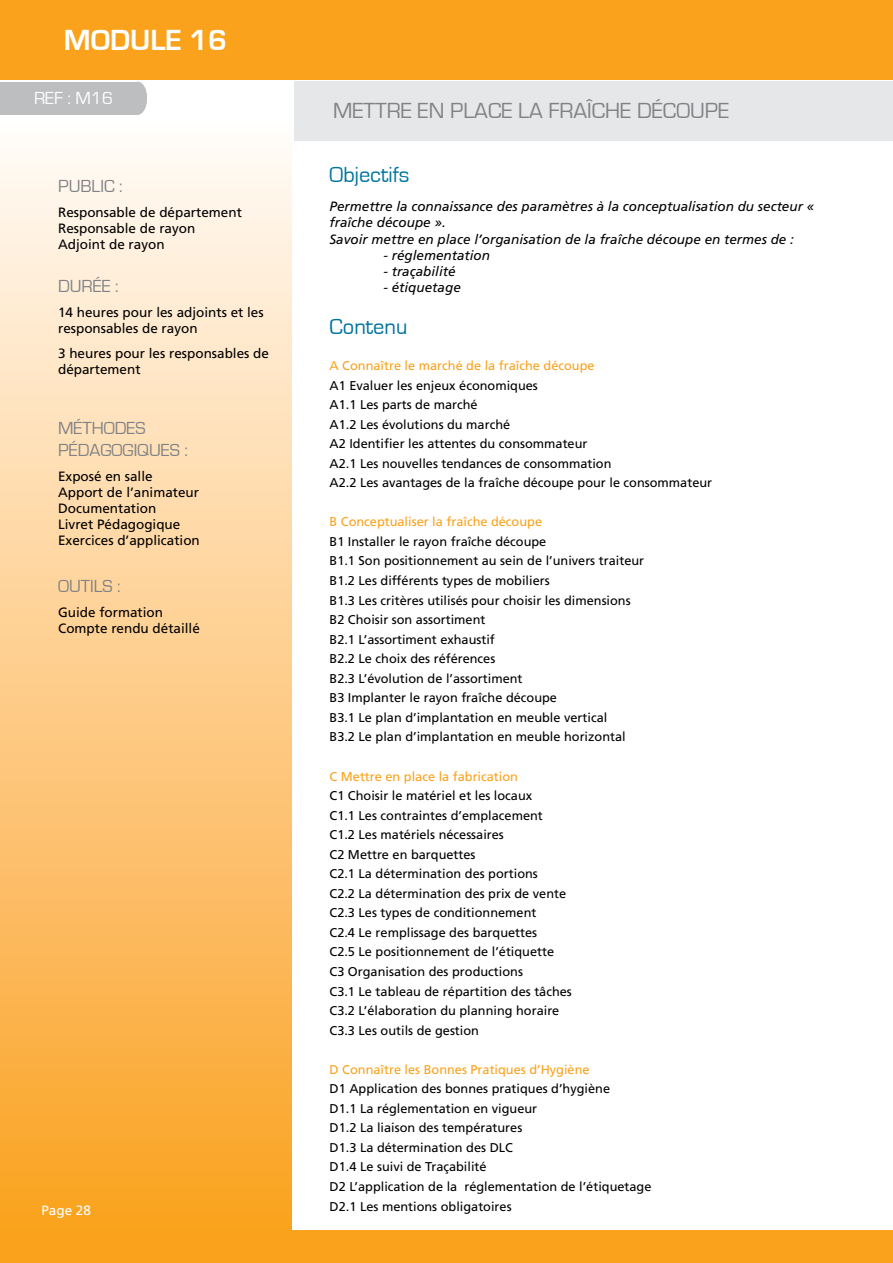
<style>
.page{position:relative;width:893px;height:1263px;background:#fff}
.page>*{position:absolute;margin:0;border:0;box-sizing:border-box;transform-origin:0 0}
.t1{font:700 30px "Eurostile";color:#fff}
.t2{font:22.5px "Eurostile";color:#808285}
.t3{font:22.5px "Eurostile";color:#00749f}
.t4{font:18px/21.6px "Eurostile";color:#808285}
.t5{font:18px "Eurostile";color:#fff}
.t6{font:13.5px/16.2px "Frutiger";color:#000}
.t7{font:italic 13.5px/16.2px "Frutiger";color:#000}
.t8{font:13.5px "Frutiger";color:#fff}
.t9{font:12.75px/19.5px "Frutiger";color:#000}
.t10{font:12.75px "Frutiger";color:#faa21b}
</style>
<div class="page">
<div style="left:0;top:0;width:893px;height:79px;background:#faa21b"></div>
<div style="left:0;top:119px;width:292px;height:1111px;background:linear-gradient(to bottom,#fffbf9,#fba121)"></div>
<div style="left:0;top:1229px;width:893px;height:34px;background:#faa21b"></div>
<div style="left:295px;top:81px;width:598px;height:59px;background:#e6e7e8"></div>
<div style="left:0;top:82px;width:139px;height:33px;background:#bcbec0"></div>
<div style="left:129px;top:82px;width:18px;height:33px;background:#bcbec0;border-radius:50%"></div>
<h1 class="t1" style="left:64px;top:24px;width:165px">MODULE 16</h1>
<h3 class="t5" style="left:34px;top:89px;width:81px">REF : M16</h3>
<h3 class="t5" style="left:76px;top:89px;width:45px">xxxxxx</h3>
<h3 class="t4" style="left:58px;top:176px;width:66px">PUBLIC :</h3>
<p class="t6" style="left:58px;top:204px;width:185px">Responsable de département<br>Responsable de rayon<br>Adjoint de rayon</p>
<h3 class="t4" style="left:58px;top:276px;width:62px">DURÉE :</h3>
<p class="t6" style="left:58px;top:304px;width:207px">14 heures pour les adjoints et les responsables de rayon</p>
<p class="t6" style="left:58px;top:345px;width:212px">3 heures pour les responsables de département</p>
<h3 class="t4" style="left:58px;top:418px;width:131px">MÉTHODES<br>PÉDAGOGIQUES :</h3>
<p class="t6" style="left:58px;top:468px;width:143px">Exposé en salle<br>Apport de l’animateur<br>Documentation<br>Livret Pédagogique<br>Exercices d’application</p>
<h3 class="t4" style="left:58px;top:575px;width:64px">OUTILS :</h3>
<p class="t6" style="left:58px;top:604px;width:143px">Guide formation<br>Compte rendu détaillé</p>
<p class="t8" style="left:41px;top:1203px;width:51px">Page 28</p>
<h2 class="t2" style="left:333px;top:99px;width:398px">METTRE EN PLACE LA FRAÎCHE DÉCOUPE</h2>
<h2 class="t3" style="left:330px;top:163px;width:81px">Objectifs</h2>
<p class="t7" style="left:330px;top:198px;width:486px">Permettre la connaissance des paramètres à la conceptualisation du secteur « fraîche découpe ».<br>Savoir mettre en place l’organisation de la fraîche découpe en termes de :</p>
<p class="t7" style="left:384px;top:247px;width:108px">- réglementation</p>
<p class="t7" style="left:384px;top:263px;width:74px">- traçabilité</p>
<p class="t7" style="left:384px;top:279px;width:79px">- étiquetage</p>
<h2 class="t3" style="left:330px;top:314px;width:80px">Contenu</h2>
<p class="t10" style="left:330px;top:358px;width:266px">A Connaître le marché de la fraîche découpe</p>
<p class="t9" style="left:330px;top:375px;width:384px">A1 Evaluer les enjeux économiques<br>A1.1 Les parts de marché<br>A1.2 Les évolutions du marché<br>A2 Identifier les attentes du consommateur<br>A2.1 Les nouvelles tendances de consommation<br>A2.2 Les avantages de la fraîche découpe pour le consommateur</p>
<p class="t10" style="left:330px;top:514px;width:214px">B Conceptualiser la fraîche découpe</p>
<p class="t9" style="left:330px;top:532px;width:316px">B1 Installer le rayon fraîche découpe<br>B1.1 Son positionnement au sein de l’univers traiteur B1.2 Les différents types de mobiliers<br>B1.3 Les critères utilisés pour choisir les dimensions B2 Choisir son assortiment<br>B2.1 L’assortiment exhaustif<br>B2.2 Le choix des références<br>B2.3 L’évolution de l’assortiment<br>B3 Implanter le rayon fraîche découpe<br>B3.1 Le plan d’implantation en meuble vertical<br>B3.2 Le plan d’implantation en meuble horizontal</p>
<p class="t10" style="left:330px;top:768px;width:190px">C Mettre en place la fabrication</p>
<p class="t9" style="left:330px;top:786px;width:244px">C1 Choisir le matériel et les locaux<br>C1.1 Les contraintes d’emplacement<br>C1.2 Les matériels nécessaires<br>C2 Mettre en barquettes<br>C2.1 La détermination des portions<br>C2.2 La détermination des prix de vente C2.3 Les types de conditionnement<br>C2.4 Le remplissage des barquettes<br>C2.5 Le positionnement de l’étiquette C3 Organisation des productions<br>C3.1 Le tableau de répartition des tâches C3.2 L’élaboration du planning horaire C3.3 Les outils de gestion</p>
<p class="t10" style="left:330px;top:1062px;width:262px">D Connaître les Bonnes Pratiques d’Hygiène</p>
<p class="t9" style="left:330px;top:1079px;width:323px">D1 Application des bonnes pratiques d’hygiène<br>D1.1 La réglementation en vigueur<br>D1.2 La liaison des températures<br>D1.3 La détermination des DLC<br>D1.4 Le suivi de Traçabilité<br>D2 L’application de la réglementation de l’étiquetage D2.1 Les mentions obligatoires</p>
</div>
